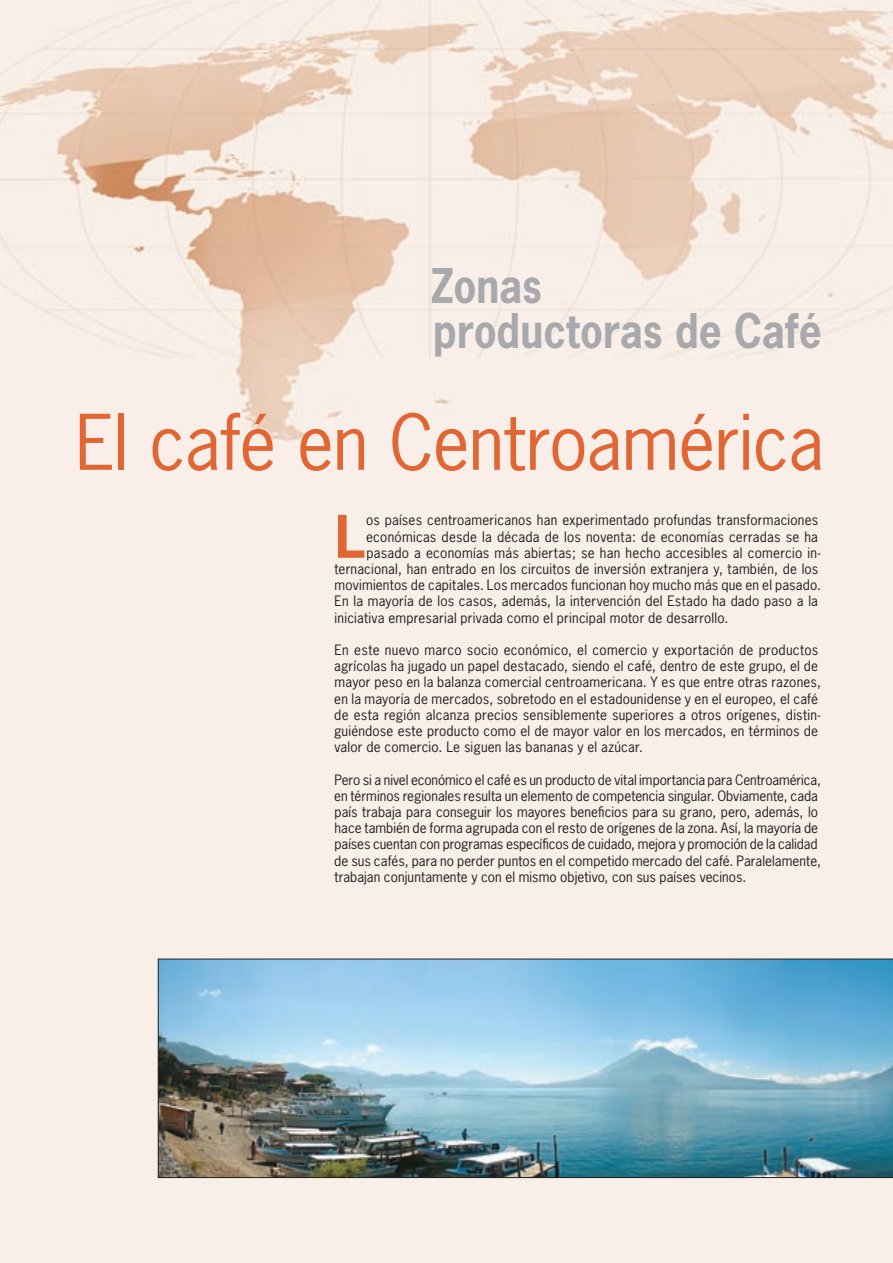
<style>
.page{position:relative;width:893px;height:1263px;background:#fff}
.page>*{position:absolute;margin:0;border:0;box-sizing:border-box;transform-origin:0 0}
.t1{font:72px "News Gothic";letter-spacing:-.01em;color:#e16634}
.t2{font:700 55.2px "News Gothic";color:#e16634}
.t3{font:700 45px/45px "News Gothic";color:#a8a9ad;scale:.9 1}
.t4{font:13.5px/16.2px "News Gothic";letter-spacing:.01em;color:#231f20}
</style>
<div class="page">
<div style="left:0;top:488px;width:893px;height:775px;background:#f8efe8"></div>
<img style="left:158px;top:959px;width:735px;height:219px">
<img style="left:0;top:0;width:893px;height:358px">
<h3 class="t3" style="left:431px;top:262px;width:436px">Zonas<br>productoras de Café</h3>
<h1 class="t1" style="left:75px;top:396px;width:750px">El café en Centroamérica</h1>
<h2 class="t2" style="left:335px;top:500px;width:32px">L</h2>
<p class="t4" style="left:366px;top:512px;width:454px">os países centroamericanos han experimentado profundas transformaciones</p>
<p class="t4" style="left:366px;top:528px;width:453px">económicas desde la década de los noventa: de economías cerradas se ha</p>
<p class="t4" style="left:367px;top:544px;width:456px">pasado a economías más abiertas; se han hecho accesibles al comercio in-</p>
<p class="t4" style="left:334px;top:561px;width:485px">ternacional, han entrado en los circuitos de inversión extranjera y, también, de los</p>
<p class="t4" style="left:335px;top:577px;width:488px">movimientos de capitales. Los mercados funcionan hoy mucho más que en el pasado.</p>
<p class="t4" style="left:335px;top:593px;width:485px">En la mayoría de los casos, además, la intervención del Estado ha dado paso a la</p>
<p class="t4" style="left:335px;top:609px;width:395px">iniciativa empresarial privada como el principal motor de desarrollo.</p>
<p class="t4" style="left:334px;top:642px;width:488px">En este nuevo marco socio económico, el comercio y exportación de productos agrícolas ha jugado un papel destacado, siendo el café, dentro de este grupo, el de mayor peso en la balanza comercial centroamericana. Y es que entre otras razones, en la mayoría de mercados, sobretodo en el estadounidense y en el europeo, el café de esta región alcanza precios sensiblemente superiores a otros orígenes, distin&shy;guiéndose este producto como el de mayor valor en los mercados, en términos de valor de comercio. Le siguen las bananas y el azúcar.</p>
<p class="t4" style="left:334px;top:771px;width:488px">Pero si a nivel económico el café es un producto de vital importancia para Centroamérica, en términos regionales resulta un elemento de competencia singular. Obviamente, cada país trabaja para conseguir los mayores beneficios para su grano, pero, además, lo hace también de forma agrupada con el resto de orígenes de la zona. Así, la mayoría de países cuentan con programas específicos de cuidado, mejora y promoción de la calidad de sus cafés, para no perder puntos en el competido mercado del café. Paralelamente, trabajan conjuntamente y con el mismo objetivo, con sus países vecinos.</p>
</div>
